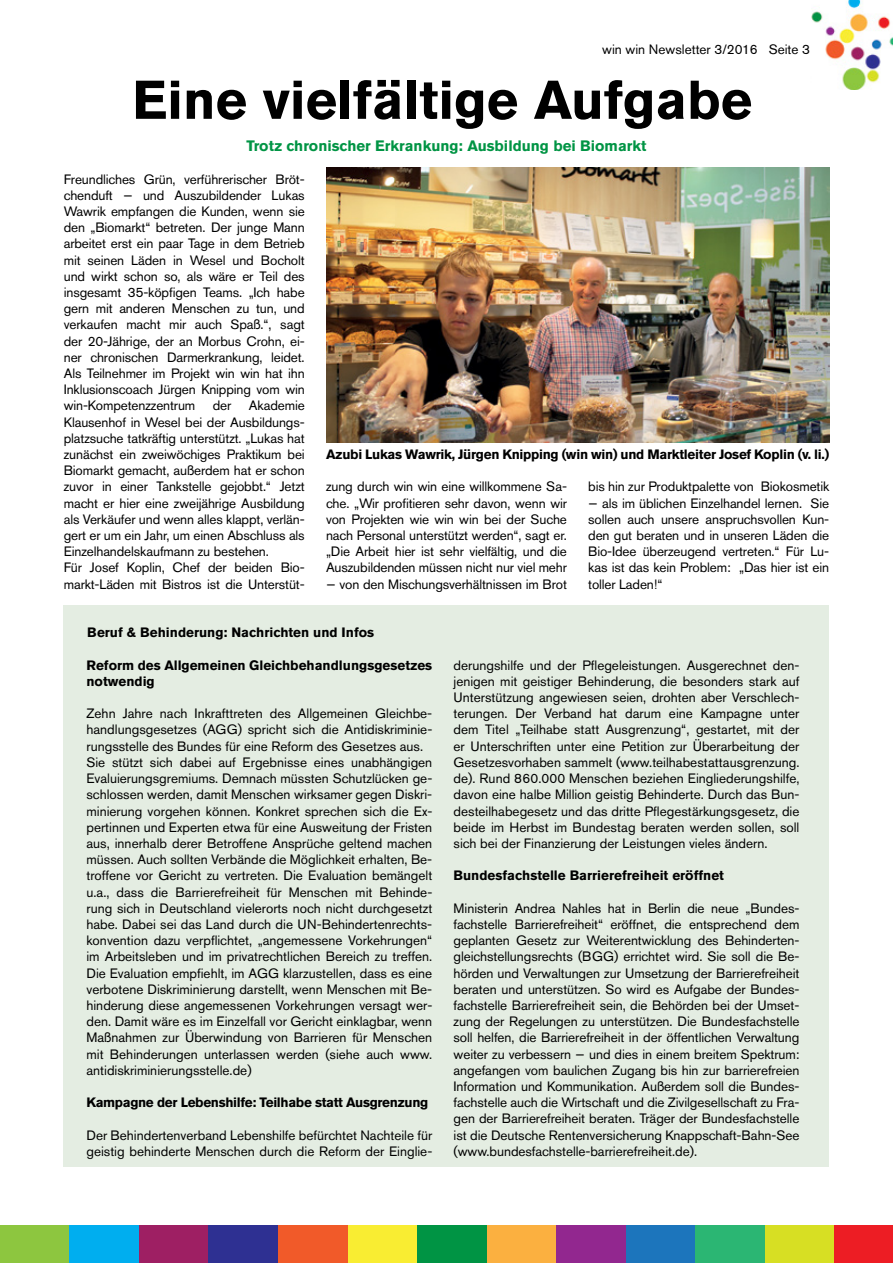
<style>
.page{position:relative;width:893px;height:1263px;background:#fff}
.page>*{position:absolute;margin:0;border:0;box-sizing:border-box;transform-origin:0 0}
.t1{font:700 54px "Akzidenz Grotesk Pro";color:#000}
.t2{font:700 15px "Akzidenz Grotesk Pro";color:#009444}
.t3{font:13.5px/16.2px "Akzidenz Grotesk Pro";color:#000;text-align:justify}
.t4{font:700 13.5px/16.2px "Akzidenz Grotesk Pro";color:#000}
.t5{font:700 13.5px "Akzidenz Grotesk Pro";letter-spacing:-.02em;color:#000}
.t6{font:700 13.5px "Akzidenz Grotesk Pro";letter-spacing:-.025em;color:#000}
</style>
<div class="page">
<div style="left:0;top:1225px;width:70px;height:38px;background:#8dc63f"></div>
<div style="left:70px;top:1225px;width:69px;height:38px;background:#00aeef"></div>
<div style="left:139px;top:1225px;width:70px;height:38px;background:#9e1f63"></div>
<div style="left:209px;top:1225px;width:69px;height:38px;background:#2e3092"></div>
<div style="left:278px;top:1225px;width:70px;height:38px;background:#f15a29"></div>
<div style="left:348px;top:1225px;width:69px;height:38px;background:#f9ed32"></div>
<div style="left:417px;top:1225px;width:70px;height:38px;background:#009444"></div>
<div style="left:487px;top:1225px;width:69px;height:38px;background:#fbb040"></div>
<div style="left:556px;top:1225px;width:70px;height:38px;background:#92278f"></div>
<div style="left:626px;top:1225px;width:69px;height:38px;background:#1c75bc"></div>
<div style="left:695px;top:1225px;width:70px;height:38px;background:#2bb673"></div>
<div style="left:765px;top:1225px;width:70px;height:38px;background:#d7df23"></div>
<div style="left:835px;top:1225px;width:58px;height:38px;background:#ed1d24"></div>
<img style="left:811px;top:0;width:82px;height:89px">
<div style="left:805px;top:30px;width:20px;height:45px;background:#fff"></div>
<div style="left:64px;top:605px;width:765px;height:562px;background:#e4ede2"></div>
<img style="left:326px;top:167px;width:504px;height:276px">
<p class="t3" style="left:602px;top:41px;width:209px">win win Newsletter 3/2016 Seite 3</p>
<h1 class="t1" style="left:132px;top:65px;width:621px">Eine vielfältige Aufgabe</h1>
<p class="t2" style="left:246px;top:136px;width:401px">Trotz chronischer Erkrankung: Ausbildung bei Biomarkt</p>
<p class="t3" style="left:64px;top:171px;width:242px">Freundliches Grün, verführerischer Bröt&shy;chenduft − und Auszubildender Lukas Wawrik empfangen die Kunden, wenn sie den „Biomarkt“ betreten. Der junge Mann arbeitet erst ein paar Tage in dem Betrieb mit seinen Läden in Wesel und Bocholt und wirkt schon so, als wäre er Teil des insgesamt 35-köpfigen Teams. „Ich habe gern mit anderen Menschen zu tun, und verkaufen macht mir auch Spaß.“, sagt der 20-Jährige, der an Morbus Crohn, ei&shy;ner chronischen Darmerkrankung, leidet.<br>Als Teilnehmer im Projekt win win hat ihn Inklusionscoach Jürgen Knipping vom win win-Kompetenzzentrum</p>
<p class="t3" style="left:64px;top:398px;width:242px;text-align:left;text-indent:185px">Akademie Klausenhof in Wesel bei der Ausbildungs&shy;platzsuche tatkräftig unterstützt. „Lukas hat zunächst ein zweiwöchiges Praktikum bei Biomarkt gemacht, außerdem hat er schon zuvor in einer Tankstelle gejobbt.“ Jetzt macht er hier eine zweijährige Ausbildung als Verkäufer und wenn alles klappt, verlän&shy;gert er um ein Jahr, um einen Abschluss als Einzelhandelskaufmann zu bestehen.<br>Für Josef Koplin, Chef der beiden Bio&shy;markt-Läden mit Bistros ist die Unterstüt-</p>
<p class="t3" style="left:213px;top:398px;width:20px">der</p>
<p class="t5" style="left:326px;top:446px;width:505px">Azubi Lukas Wawrik, Jürgen Knipping (win win) und Marktleiter Josef Koplin (v. li.)</p>
<p class="t3" style="left:326px;top:479px;width:242px">zung durch win win eine willkommene Sa&shy;che. „Wir profitieren sehr davon, wenn wir von Projekten wie win win bei der Suche nach Personal unterstützt werden“, sagt er. „Die Arbeit hier ist sehr vielfältig, und die Auszubildenden müssen nicht nur viel mehr − von den Mischungsverhältnissen im Brot</p>
<p class="t3" style="left:588px;top:479px;width:242px">bis hin zur Produktpalette von Biokosmetik − als im üblichen Einzelhandel lernen. Sie sollen auch unsere anspruchsvollen Kun&shy;den gut beraten und in unseren Läden die Bio-Idee überzeugend vertreten.“ Für Lu&shy;kas ist das kein Problem: „Das hier ist ein toller Laden!“</p>
<p class="t4" style="left:87px;top:624px;width:289px">Beruf &amp; Behinderung: Nachrichten und Infos</p>
<p class="t4" style="left:86px;top:657px;width:347px">Reform des Allgemeinen Gleichbehandlungsgesetzes notwendig</p>
<p class="t3" style="left:86px;top:705px;width:347px;text-align:left">Zehn Jahre nach Inkrafttreten des Allgemeinen Gleichbe&shy;handlungsgesetzes (AGG) spricht sich die Antidiskriminie&shy;rungsstelle des Bundes für eine Reform des Gesetzes aus.<br>Sie stützt sich dabei auf Ergebnisse eines unabhängigen Evaluierungsgremiums. Demnach müssten Schutzlücken ge&shy;schlossen werden, damit Menschen wirksamer gegen Diskri&shy;minierung vorgehen können. Konkret sprechen sich die Ex&shy;pertinnen und Experten etwa für eine Ausweitung der Fristen aus, innerhalb derer Betroffene Ansprüche geltend machen müssen. Auch sollten Verbände die Möglichkeit erhalten, Be&shy;troffene vor Gericht zu vertreten. Die Evaluation bemängelt u.a., dass die Barrierefreiheit für Menschen mit Behinde&shy;rung sich in Deutschland vielerorts noch nicht durchgesetzt habe. Dabei sei das Land durch die UN-Behindertenrechts&shy;konvention dazu verpflichtet, „angemessene Vorkehrungen“ im Arbeitsleben und im privatrechtlichen Bereich zu treffen.<br>Die Evaluation empfiehlt, im AGG klarzustellen, dass es eine verbotene Diskriminierung darstellt, wenn Menschen mit Be&shy;hinderung diese angemessenen Vorkehrungen versagt wer&shy;den. Damit wäre es im Einzelfall vor Gericht einklagbar, wenn Maßnahmen zur Überwindung von Barrieren für Menschen mit Behinderungen unterlassen werden (siehe auch www. antidiskriminierungsstelle.de)</p>
<p class="t6" style="left:86px;top:1094px;width:343px">Kampagne der Lebenshilfe: Teilhabe statt Ausgrenzung</p>
<p class="t3" style="left:86px;top:1127px;width:347px">Der Behindertenverband Lebenshilfe befürchtet Nachteile für geistig behinderte Menschen durch die Reform der Einglie-</p>
<p class="t3" style="left:454px;top:657px;width:347px">derungshilfe und der Pflegeleistungen. Ausgerechnet den&shy;jenigen mit geistiger Behinderung, die besonders stark auf Unterstützung angewiesen seien, drohten aber Verschlech&shy;terungen. Der Verband hat darum eine Kampagne unter dem Titel „Teilhabe statt Ausgrenzung“, gestartet, mit der er Unterschriften unter eine Petition zur Überarbeitung der Gesetzesvorhaben sammelt (www.teilhabestattausgrenzung. de). Rund 860.000 Menschen beziehen Eingliederungshilfe, davon eine halbe Million geistig Behinderte. Durch das Bun&shy;desteilhabegesetz und das dritte Pflegestärkungsgesetz, die beide im Herbst im Bundestag beraten werden sollen, soll sich bei der Finanzierung der Leistungen vieles ändern.</p>
<p class="t4" style="left:454px;top:867px;width:272px">Bundesfachstelle Barrierefreiheit eröffnet</p>
<p class="t3" style="left:454px;top:900px;width:347px">Ministerin Andrea Nahles hat in Berlin die neue „Bundes&shy;fachstelle Barrierefreiheit“ eröffnet, die entsprechend dem geplanten Gesetz zur Weiterentwicklung des Behinderten&shy;gleichstellungsrechts (BGG) errichtet wird. Sie soll die Be&shy;hörden und Verwaltungen zur Umsetzung der Barrierefreiheit beraten und unterstützen. So wird es Aufgabe der Bundes&shy;fachstelle Barrierefreiheit sein, die Behörden bei der Umset&shy;zung der Regelungen zu unterstützen. Die Bundesfachstelle soll helfen, die Barrierefreiheit in der öffentlichen Verwaltung weiter zu verbessern − und dies in einem breitem Spektrum: angefangen vom baulichen Zugang bis hin zur barrierefreien Information und Kommunikation. Außerdem soll die Bundes&shy;fachstelle auch die Wirtschaft und die Zivilgesellschaft zu Fra&shy;gen der Barrierefreiheit beraten. Träger der Bundesfachstelle ist die Deutsche Rentenversicherung Knappschaft-Bahn-See (www.bundesfachstelle-barrierefreiheit.de).</p>
</div>
